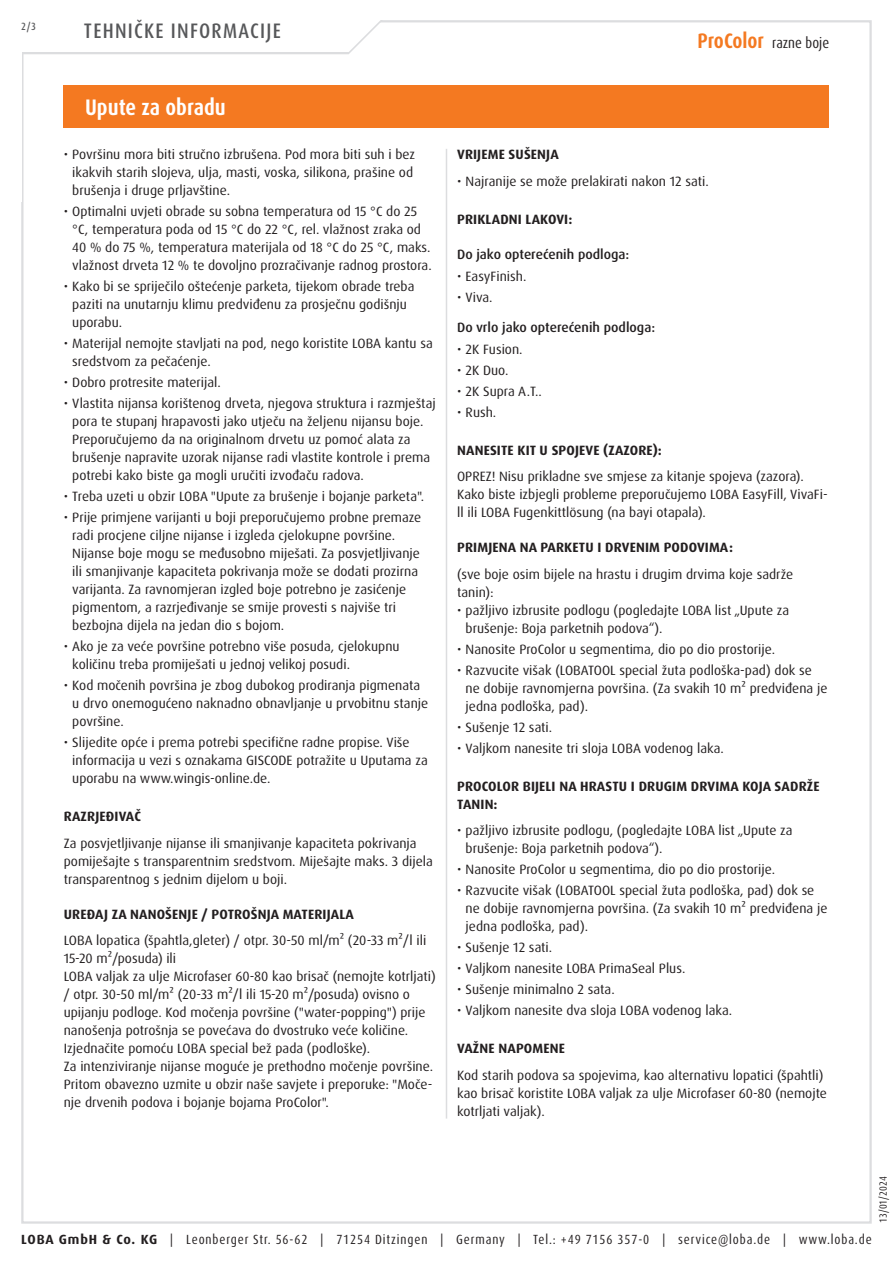
<style>
.page{position:relative;width:893px;height:1263px;background:#fff}
.page>*{position:absolute;margin:0;border:0;box-sizing:border-box;transform-origin:0 0}
.Abschnitt{font:700 condensed 22.5px "Dax Pro";color:#fff}
.t1{font:500 condensed 21px "Dax Pro";letter-spacing:.06em;color:#57585a}
.t2{font:condensed 15px "Dax Pro";color:#231f20}
.Text{font:13.5px/18px "Dax Pro";color:#231f20}
.t3{font:700 13.5px/18px "Dax Pro";letter-spacing:.01em;color:#231f20}
.t4{font:500 13.5px "Dax Pro";color:#231f20}
.t5{font:condensed 13.35px "Dax Pro";letter-spacing:.065em;color:#231f20}
.t6{font:condensed 10.5px "Dax Pro";color:#231f20}
.t7{font:500 condensed 10.5px "Dax Pro";color:#57585a}
.s1{font-weight:700;font-size:21px;color:#f47921}
.s2{font-weight:700;font-stretch:normal}
</style>
<div class="page">
<svg style="left:22px;top:20px;width:410px;height:35px"></svg>
<div style="left:64px;top:85px;width:765px;height:43px;background:#f47921"></div>
<hr style="left:446px;top:149px;width:1px;height:969px;background:#dcdddf">
<p class="t7" style="left:21px;top:19px;width:16px">2/3</p>
<h2 class="t1" style="left:84px;top:17px;width:198px">TEHNIČKE INFORMACIJE</h2>
<p class="Abschnitt" style="left:85px;top:93px;width:142px">Upute za obradu</p>
<p class="Text" style="left:72px;top:146px;width:344px;text-indent:-9px">• Površinu mora biti stručno izbrušena. Pod mora biti suh i bez ikakvih starih slojeva, ulja, masti, voska, silikona, prašine od brušenja i druge prljavštine.</p>
<p class="Text" style="left:72px;top:203px;width:361px;text-indent:-9px">• Optimalni uvjeti obrade su sobna temperatura od 15 °C do 25 °C, temperatura poda od 15 °C do 22 °C, rel. vlažnost zraka od 40 % do 75 %, temperatura materijala od 18 °C do 25 °C, maks. vlažnost drveta 12 % te dovoljno prozračivanje radnog prostora.</p>
<p class="Text" style="left:72px;top:278px;width:344px;text-indent:-9px">• Kako bi se spriječilo oštećenje parketa, tijekom obrade treba paziti na unutarnju klimu predviđenu za prosječnu godišnju uporabu.</p>
<p class="Text" style="left:72px;top:335px;width:362px;text-indent:-9px">• Materijal nemojte stavljati na pod, nego koristite LOBA kantu sa sredstvom za pečaćenje.</p>
<p class="Text" style="left:64px;top:374px;width:159px">• Dobro protresite materijal.</p>
<p class="Text" style="left:72px;top:395px;width:365px;text-indent:-9px">• Vlastita nijansa korištenog drveta, njegova struktura i razmještaj pora te stupanj hrapavosti jako utječu na željenu nijansu boje.<br>Preporučujemo da na originalnom drvetu uz pomoć alata za brušenje napravite uzorak nijanse radi vlastite kontrole i prema potrebi kako biste ga mogli uručiti izvođaču radova.</p>
<p class="Text" style="left:64px;top:488px;width:362px">• Treba uzeti u obzir LOBA "Upute za brušenje i bojanje parketa".</p>
<p class="Text" style="left:72px;top:509px;width:351px;text-indent:-9px">• Prije primjene varijanti u boji preporučujemo probne premaze radi procjene ciljne nijanse i izgleda cjelokupne površine.<br>Nijanse boje mogu se međusobno miješati. Za posvjetljivanje ili smanjivanje kapaciteta pokrivanja može se dodati prozirna varijanta. Za ravnomjeran izgled boje potrebno je zasićenje pigmentom, a razrjeđivanje se smije provesti s najviše tri bezbojna dijela na jedan dio s bojom.</p>
<p class="Text" style="left:72px;top:638px;width:329px;text-indent:-9px">• Ako je za veće površine potrebno više posuda, cjelokupnu količinu treba promiješati u jednoj velikoj posudi.</p>
<p class="Text" style="left:72px;top:677px;width:357px;text-indent:-9px">• Kod močenih površina je zbog dubokog prodiranja pigmenata u drvo onemogućeno naknadno obnavljanje u prvobitnu stanje površine.</p>
<p class="Text" style="left:72px;top:734px;width:357px;text-indent:-9px">• Slijedite opće i prema potrebi specifične radne propise. Više informacija u vezi s oznakama GISCODE potražite u Uputama za uporabu na www.wingis-online.de.</p>
<p class="t3" style="left:64px;top:808px;width:79px">RAZRJEĐIVAČ</p>
<p class="Text" style="left:64px;top:834px;width:371px">Za posvjetljivanje nijanse ili smanjivanje kapaciteta pokrivanja pomiješajte s transparentnim sredstvom. Miješajte maks. 3 dijela transparentnog s jednim dijelom u boji.</p>
<p class="t3" style="left:64px;top:905px;width:292px">UREĐAJ ZA NANOŠENJE / POTROŠNJA MATERIJALA</p>
<p class="Text" style="left:64px;top:932px;width:364px">LOBA lopatica (špahtla,gleter) / otpr. 30-50 ml/m² (20-33 m²/l ili<br>15-20 m²/posuda) ili</p>
<p class="Text" style="left:64px;top:968px;width:373px">LOBA valjak za ulje Microfaser 60-80 kao brisač (nemojte kotrljati) / otpr. 30-50 ml/m² (20-33 m²/l ili 15-20 m²/posuda) ovisno o upijanju podloge. Kod močenja površine ("water-popping") prije nanošenja potrošnja se povećava do dvostruko veće količine.</p>
<p class="Text" style="left:64px;top:1040px;width:308px">Izjednačite pomoću LOBA special bež pada (podloške).</p>
<p class="Text" style="left:64px;top:1058px;width:371px;text-align:justify">Za intenziviranje nijanse moguće je prethodno močenje površine.<br>Pritom obavezno uzmite u obzir naše savjete i preporuke: "Moče&shy;nje drvenih podova i bojanje bojama ProColor".</p>
<p class="t2" style="left:697px;top:34px;width:133px"><span class="s1">ProColor</span> razne boje</p>
<p class="t3" style="left:457px;top:146px;width:103px">VRIJEME SUŠENJA</p>
<p class="Text" style="left:457px;top:172px;width:253px">• Najranije se može prelakirati nakon 12 sati.</p>
<p class="t3" style="left:457px;top:210px;width:117px">PRIKLADNI LAKOVI:</p>
<p class="t4" style="left:457px;top:246px;width:174px">Do jako opterećenih podloga:</p>
<p class="Text" style="left:457px;top:268px;width:71px">• EasyFinish.</p>
<p class="Text" style="left:457px;top:289px;width:37px">• Viva.</p>
<p class="t4" style="left:457px;top:318px;width:199px">Do vrlo jako opterećenih podloga:</p>
<p class="Text" style="left:457px;top:340px;width:67px">• 2K Fusion.</p>
<p class="Text" style="left:457px;top:361px;width:53px">• 2K Duo.</p>
<p class="Text" style="left:457px;top:382px;width:86px">• 2K Supra A.T..</p>
<p class="Text" style="left:457px;top:403px;width:41px">• Rush.</p>
<p class="t3" style="left:457px;top:441px;width:206px">NANESITE KIT U SPOJEVE (ZAZORE):</p>
<p class="Text" style="left:457px;top:468px;width:372px">OPREZ! Nisu prikladne sve smjese za kitanje spojeva (zazora).<br>Kako biste izbjegli probleme preporučujemo LOBA EasyFill, VivaFi&shy;ll ili LOBA Fugenkittlösung (na bayi otapala).</p>
<p class="t3" style="left:457px;top:539px;width:277px">PRIMJENA NA PARKETU I DRVENIM PODOVIMA:</p>
<p class="Text" style="left:457px;top:565px;width:338px">(sve boje osim bijele na hrastu i drugim drvima koje sadrže tanin):</p>
<p class="Text" style="left:466px;top:601px;width:325px;text-indent:-9px">• pažljivo izbrusite podlogu (pogledajte LOBA list „Upute za brušenje: Boja parketnih podova“).</p>
<p class="Text" style="left:457px;top:640px;width:319px">• Nanosite ProColor u segmentima, dio po dio prostorije.</p>
<p class="Text" style="left:466px;top:661px;width:363px;text-indent:-9px">• Razvucite višak (LOBATOOL special žuta podloška-pad) dok se ne dobije ravnomjerna površina. (Za svakih 10 m² predviđena je jedna podloška, pad).</p>
<p class="Text" style="left:457px;top:718px;width:97px">• Sušenje 12 sati.</p>
<p class="Text" style="left:457px;top:739px;width:268px">• Valjkom nanesite tri sloja LOBA vodenog laka.</p>
<p class="t3" style="left:457px;top:777px;width:364px">PROCOLOR BIJELI NA HRASTU I DRUGIM DRVIMA KOJA SADRŽE<br>TANIN:</p>
<p class="Text" style="left:466px;top:822px;width:329px;text-indent:-9px">• pažljivo izbrusite podlogu, (pogledajte LOBA list „Upute za brušenje: Boja parketnih podova“).</p>
<p class="Text" style="left:457px;top:861px;width:319px">• Nanosite ProColor u segmentima, dio po dio prostorije.</p>
<p class="Text" style="left:466px;top:882px;width:363px;text-indent:-9px">• Razvucite višak (LOBATOOL special žuta podloška, pad) dok se ne dobije ravnomjerna površina. (Za svakih 10 m² predviđena je jedna podloška, pad).</p>
<p class="Text" style="left:457px;top:939px;width:97px">• Sušenje 12 sati.</p>
<p class="Text" style="left:457px;top:959px;width:230px">• Valjkom nanesite LOBA PrimaSeal Plus.</p>
<p class="Text" style="left:457px;top:980px;width:159px">• Sušenje minimalno 2 sata.</p>
<p class="Text" style="left:457px;top:1001px;width:276px">• Valjkom nanesite dva sloja LOBA vodenog laka.</p>
<p class="t3" style="left:457px;top:1039px;width:109px">VAŽNE NAPOMENE</p>
<p class="Text" style="left:457px;top:1066px;width:371px">Kod starih podova sa spojevima, kao alternativu lopatici (špahtli) kao brisač koristite LOBA valjak za ulje Microfaser 60-80 (nemojte kotrljati valjak).</p>
<p class="t6" style="left:876px;top:1222px;width:48px;rotate:-90deg">13/01/2024</p>
<p class="t5" style="left:21px;top:1230px;width:852px"><span class="s2">LOBA GmbH &amp; Co. KG</span> | Leonberger Str. 56-62 | 71254 Ditzingen | Germany | Tel.: +49 7156 357-0 | service@loba.de | www.loba.de</p>
</div>
